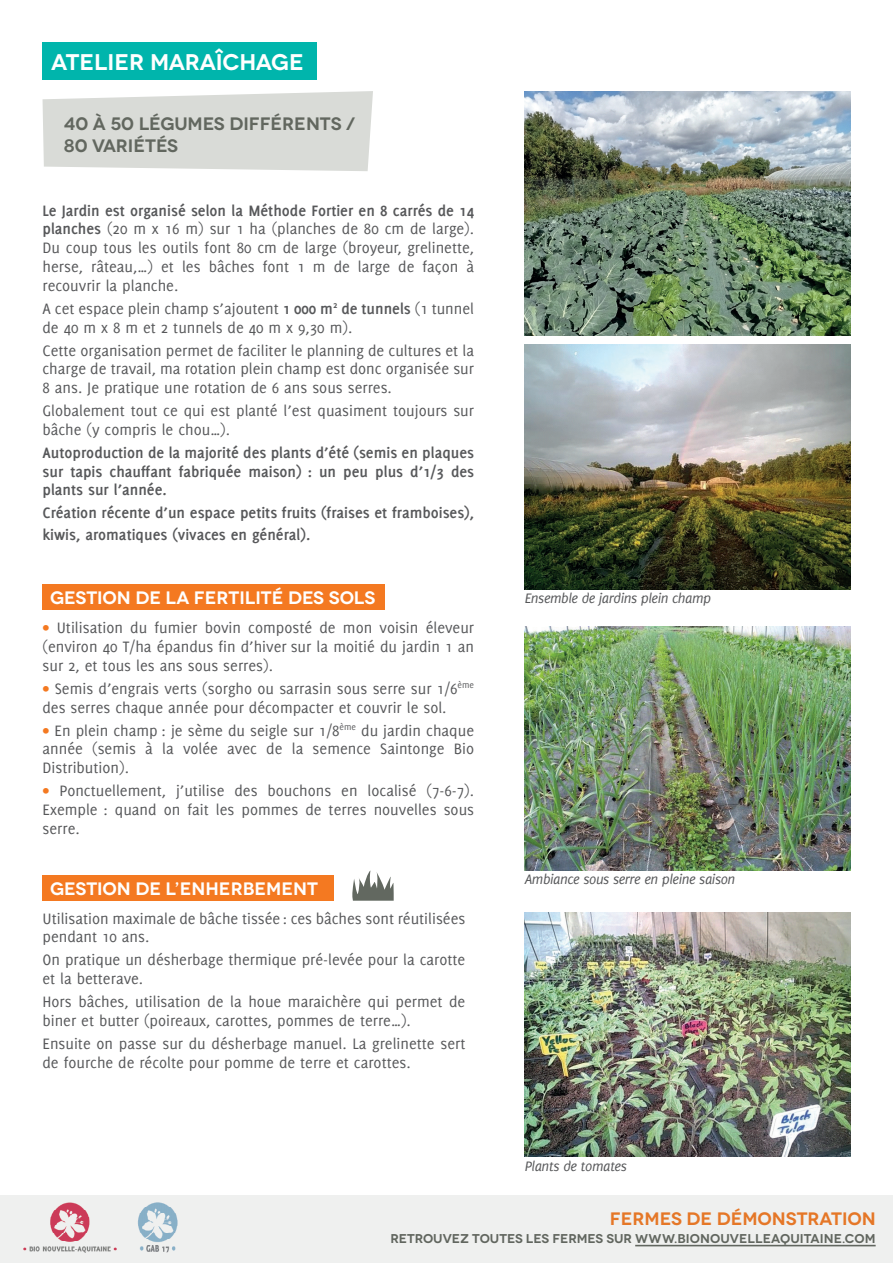
<style>
.page{position:relative;width:893px;height:1263px;background:#fff}
.page>*{position:absolute;margin:0;border:0;box-sizing:border-box;transform-origin:0 0}
.t1{font:600 22.65px "Novecentowide";letter-spacing:-.005em;color:#fff}
.t2{font:600 18px "Novecentowide";color:#fff}
.t3{font:600 18px/21.6px "Novecentowide";color:#62675f}
.t4{font:600 18px "Novecentowide";letter-spacing:-.005em;color:#f47921}
.t5{font:16.5px/18.8px "Delicious";color:#57585a}
.t6{font:700 16.5px/18.8px "Delicious";color:#57585a;text-align:justify}
.t7{font:italic 15px "Delicious";letter-spacing:-.03em;color:#57585a}
.t8{font:600 12.75px "Novecentowide";color:#61665f}
.s1{font-weight:700}
.s2{color:#f47921}
</style>
<div class="page">
<div style="left:0;top:1195px;width:893px;height:68px;background:#eff0ef"></div>
<div style="left:43px;top:43px;width:274px;height:37px;background:#00b5ac"></div>
<svg style="left:43px;top:91px;width:330px;height:80px"></svg>
<img style="left:525px;top:345px;width:325px;height:244px">
<img style="left:525px;top:91px;width:325px;height:244px">
<img style="left:525px;top:626px;width:325px;height:244px">
<img style="left:525px;top:912px;width:325px;height:245px">
<div style="left:43px;top:584px;width:342px;height:25px;background:#f47921"></div>
<div style="left:43px;top:875px;width:291px;height:26px;background:#f47921"></div>
<svg style="left:352px;top:870px;width:42px;height:31px"></svg>
<h1 class="t1" style="left:51px;top:48px;width:254px">ATELIER MARAÎCHAGE</h1>
<p class="t3" style="left:64px;top:113px;width:293px">40 À 50 LÉGUMES DIFFÉRENTS /<br>80 VARIÉTÉS</p>
<p class="t5" style="left:43px;top:201px;width:433px;text-align:justify"><span class="s1">Le Jardin est organisé selon la Méthode Fortier en 8 carrés de 14 planches</span> (20 m x 16 m) sur 1 ha (planches de 80 cm de large).<br>Du coup tous les outils font 80 cm de large (broyeur, grelinette, herse, râteau,…) et les bâches font 1 m de large de façon à recouvrir la planche.</p>
<p class="t5" style="left:43px;top:299px;width:433px">A cet espace plein champ s’ajoutent <span class="s1">1 000 m</span><sup>2</sup> <span class="s1">de tunnels</span> (1 tunnel de 40 m x 8 m et 2 tunnels de 40 m x 9,30 m).</p>
<p class="t5" style="left:43px;top:340px;width:433px;text-align:justify">Cette organisation permet de faciliter le planning de cultures et la charge de travail, ma rotation plein champ est donc organisée sur 8 ans. Je pratique une rotation de 6 ans sous serres.</p>
<p class="t5" style="left:43px;top:401px;width:433px">Globalement tout ce qui est planté l’est quasiment toujours sur bâche (y compris le chou…).</p>
<p class="t6" style="left:43px;top:443px;width:433px">Autoproduction de la majorité des plants d’été (semis en plaques sur tapis chauffant fabriquée maison) : un peu plus d’1/3 des plants sur l’année.</p>
<p class="t6" style="left:43px;top:502px;width:433px;line-height:21.6px">Création récente d’un espace petits fruits (fraises et framboises), kiwis, aromatiques (vivaces en général).</p>
<p class="t2" style="left:50px;top:586px;width:327px">GESTION DE LA FERTILITÉ DES SOLS</p>
<p class="t5" style="left:43px;top:618px;width:433px;text-align:justify"><span class="s2">•</span> Utilisation du fumier bovin composté de mon voisin éleveur (environ 40 T/ha épandus fin d’hiver sur la moitié du jardin 1 an sur 2, et tous les ans sous serres).</p>
<p class="t5" style="left:43px;top:679px;width:433px"><span class="s2">•</span> Semis d’engrais verts (sorgho ou sarrasin sous serre sur 1/6<sup>ème </sup>des serres chaque année pour décompacter et couvrir le sol.</p>
<p class="t5" style="left:43px;top:721px;width:433px;text-align:justify"><span class="s2">•</span> En plein champ : je sème du seigle sur 1/8<sup>ème</sup> du jardin chaque année (semis à la volée avec de la semence Saintonge Bio Distribution).</p>
<p class="t5" style="left:43px;top:781px;width:433px;text-align:justify"><span class="s2">•</span> Ponctuellement, j’utilise des bouchons en localisé (7-6-7).<br>Exemple : quand on fait les pommes de terres nouvelles sous serre.</p>
<p class="t2" style="left:50px;top:878px;width:270px">GESTION DE L’ENHERBEMENT</p>
<p class="t5" style="left:43px;top:909px;width:424px">Utilisation maximale de bâche tissée : ces bâches sont réutilisées pendant 10 ans.</p>
<p class="t5" style="left:43px;top:950px;width:424px">On pratique un désherbage thermique pré-levée pour la carotte et la betterave.</p>
<p class="t5" style="left:43px;top:992px;width:424px">Hors bâches, utilisation de la houe maraichère qui permet de biner et butter (poireaux, carottes, pommes de terre…).</p>
<p class="t5" style="left:43px;top:1034px;width:424px">Ensuite on passe sur du désherbage manuel. La grelinette sert de fourche de récolte pour pomme de terre et carottes.</p>
<p class="t7" style="left:525px;top:590px;width:188px">Ensemble de jardins plein champ</p>
<p class="t7" style="left:525px;top:871px;width:212px">Ambiance sous serre en pleine saison</p>
<p class="t7" style="left:525px;top:1157px;width:104px">Plants de tomates</p>
<p class="t4" style="left:610px;top:1208px;width:267px">FERMES DE DÉMONSTRATION</p>
<p class="t8" style="left:390px;top:1231px;width:487px">RETROUVEZ TOUTES LES FERMES SUR WWW.BIONOUVELLEAQUITAINE.COM</p>
</div>
